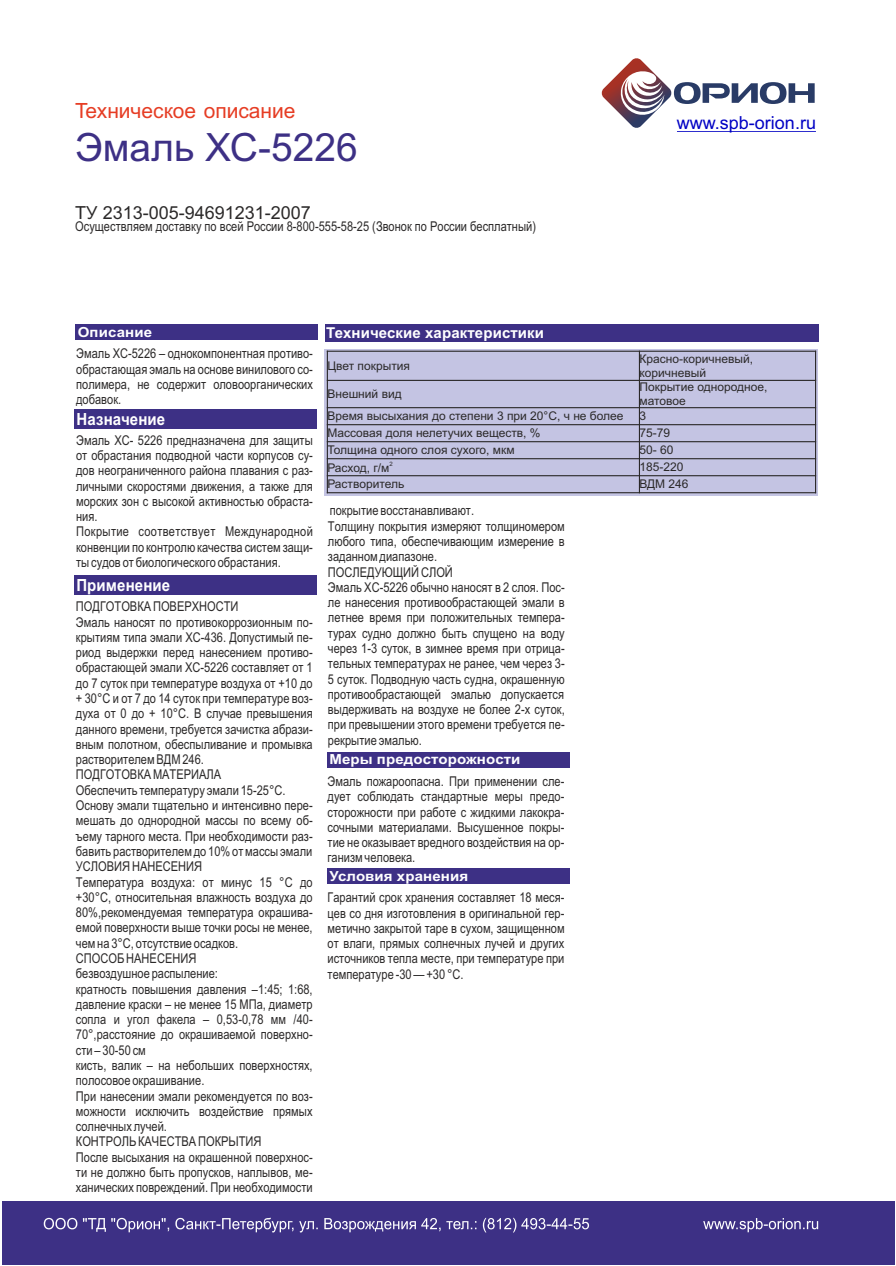
<style>
.page{position:relative;width:896px;height:1266px;background:#fff}
.page>*{position:absolute;margin:0;border:0;box-sizing:border-box;transform-origin:0 0}
.t1{font:39px "Arial";color:#3d3085}
.t2{font:21px "Arial";color:#e63d24}
.t3{font:18px "Arial";color:#2b2929}
.t4{font:18px "Arial";color:#0000c4}
.t5{font:700 16.8px "Arial";letter-spacing:.01em;color:#fff;scale:.9 1}
.t6{font:700 15px "Arial";letter-spacing:.01em;color:#fff}
.t7{font:700 13.95px "Arial";letter-spacing:.01em;color:#fff;scale:1.08 1}
.t8{font:13.5px/15.3px "Arial Narrow";color:#2b2929;text-align:justify}
.t9{font:12px/13.4px "Arial";color:#2b2929}
.t10{font:6px "Arial";color:#2b2929}
.s1{font-family:"Arial"}
</style>
<div class="page">
<svg style="left:601px;top:58px;width:214px;height:70px"></svg>
<hr style="left:677px;top:131px;width:43px;height:1px;background:#0000c4">
<hr style="left:720px;top:131px;width:96px;height:1px;background:#0000c4">
<div style="left:2px;top:1201px;width:892px;height:63px;background:#3d3085"></div>
<svg style="left:44px;top:1218px;width:545px;height:14px"></svg>
<svg style="left:703px;top:1218px;width:115px;height:15px"></svg>
<div style="left:75px;top:324px;width:243px;height:16px;background:#3d3085"></div>
<div style="left:325px;top:324px;width:493px;height:17px;background:#3d3085"></div>
<div style="left:74px;top:409px;width:243px;height:19px;background:#3d3085"></div>
<div style="left:74px;top:575px;width:242px;height:20px;background:#3d3085"></div>
<div style="left:327px;top:752px;width:242px;height:16px;background:#3d3085"></div>
<div style="left:327px;top:868px;width:242px;height:16px;background:#3d3085"></div>
<div style="left:325px;top:350px;width:493px;height:146px;background:#c4c4e3"></div>
<hr style="left:327px;top:351px;width:1px;height:142px;background:#2b2929">
<hr style="left:639px;top:351px;width:1px;height:142px;background:#2b2929">
<hr style="left:815px;top:351px;width:1px;height:142px;background:#2b2929">
<hr style="left:327px;top:492px;width:489px;height:1px;background:#2b2929">
<hr style="left:327px;top:475px;width:489px;height:1px;background:#2b2929">
<hr style="left:327px;top:458px;width:489px;height:1px;background:#2b2929">
<hr style="left:327px;top:441px;width:489px;height:1px;background:#2b2929">
<hr style="left:327px;top:424px;width:489px;height:1px;background:#2b2929">
<hr style="left:327px;top:407px;width:489px;height:1px;background:#2b2929">
<hr style="left:327px;top:380px;width:489px;height:1px;background:#2b2929">
<hr style="left:327px;top:351px;width:489px;height:1px;background:#2b2929">
<h2 class="t2" style="left:75px;top:103px;width:222px">Техническое описание</h2>
<h1 class="t1" style="left:75px;top:133px;width:284px">Эмаль ХС-5226</h1>
<h3 class="t3" style="left:75px;top:206px;width:237px">ТУ 2313-005-94691231-2007</h3>
<p class="t8" style="left:75px;top:219px;width:462px">Осуществляем доставку по всей России 8-800-555-58-25 (Звонок по России бесплатный)</p>
<h3 class="t4" style="left:677px;top:116px;width:141px">www.spb-orion.ru</h3>
<p class="t7" style="left:78px;top:327px;width:70px">Описание</p>
<p class="t8" style="left:76px;top:347px;width:238px">Эмаль ХС-5226 – однокомпонентная противо&shy;обрастающая эмаль на основе винилового со&shy;полимера, не содержит оловоорганических добавок.</p>
<p class="t5" style="left:77px;top:412px;width:100px">Назначение</p>
<p class="t8" style="left:76px;top:434px;width:238px;text-align:left">Эмаль ХС- 5226 предназначена для защиты от обрастания подводной части корпусов су&shy;дов неограниченного района плавания с раз&shy;личными скоростями движения, а также для морских зон с высокой активностью обраста&shy;ния.<br>Покрытие соответствует Международной конвенции по контролю качества систем защи&shy;ты судов от биологического обрастания.</p>
<p class="t5" style="left:76px;top:579px;width:106px">Применение</p>
<p class="t8" style="left:76px;top:600px;width:238px;text-align:left">ПОДГОТОВКА ПОВЕРХНОСТИ<br>Эмаль наносят по противокоррозионным по&shy;крытиям типа эмали ХС-436. Допустимый пе&shy;риод выдержки перед нанесением противо&shy;обрастающей эмали ХС-5226 составляет от 1 до 7 суток при температуре воздуха от +10 до + 30<span class="s1">°</span>С и от 7 до 14 суток при температуре воз&shy;духа от 0 до + 10<span class="s1">°</span>С. В случае превышения данного времени, требуется зачистка абрази&shy;вным полотном, обеспыливание и промывка растворителем ВДМ 246.<br>ПОДГОТОВКА МАТЕРИАЛА<br>Обеспечить температуру эмали 15-25<span class="s1">°</span>С.<br>Основу эмали тщательно и интенсивно пере&shy;мешать до однородной массы по всему об&shy;ъему тарного места. При необходимости раз&shy;бавить растворителем до 10% от массы эмали УСЛОВИЯ НАНЕСЕНИЯ<br>Температура воздуха: от минус 15 <span class="s1">°</span>С до +30<span class="s1">°</span>С, относительная влажность воздуха до 80%,рекомендуемая температура окрашива&shy;емой поверхности выше точки росы не менее, чем на 3<span class="s1">°</span>С, отсутствие осадков.<br>СПОСОБ НАНЕСЕНИЯ<br>безвоздушное распыление:<br>кратность повышения давления –1:45; 1:68, давление краски – не менее 15 МПа, диаметр сопла и угол факела – 0,53-0,78 мм /40- 70<span class="s1">°</span>,расстояние до окрашиваемой поверхно&shy;сти – 30-50 см<br>кисть, валик – на небольших поверхностях, полосовое окрашивание.<br>При нанесении эмали рекомендуется по воз&shy;можности исключить воздействие прямых солнечных лучей.<br>КОНТРОЛЬ КАЧЕСТВА ПОКРЫТИЯ<br>После высыхания на окрашенной поверхнос&shy;ти не должно быть пропусков, наплывов, ме&shy;ханических повреждений. При необходимости</p>
<p class="t6" style="left:326px;top:327px;width:219px">Технические характеристики</p>
<p class="t9" style="left:327px;top:360px;width:84px">Цвет покрытия</p>
<p class="t9" style="left:639px;top:353px;width:115px">Красно-коричневый, коричневый</p>
<p class="t9" style="left:327px;top:388px;width:76px">Внешний вид</p>
<p class="t9" style="left:639px;top:382px;width:130px">Покрытие однородное, матовое</p>
<p class="t9" style="left:327px;top:411px;width:298px">Время высыхания до степени 3 при 20°С, ч не более</p>
<p class="t9" style="left:639px;top:411px;width:8px">3</p>
<p class="t9" style="left:327px;top:428px;width:215px">Массовая доля нелетучих веществ, %</p>
<p class="t9" style="left:639px;top:428px;width:32px">75-79</p>
<p class="t9" style="left:327px;top:445px;width:189px">Толщина одного слоя сухого, мкм</p>
<p class="t9" style="left:639px;top:445px;width:36px">50- 60</p>
<p class="t10" style="left:390px;top:461px;width:5px">2</p>
<p class="t9" style="left:327px;top:462px;width:64px">Расход, г/м</p>
<p class="t9" style="left:639px;top:462px;width:46px">185-220</p>
<p class="t9" style="left:327px;top:479px;width:78px">Растворитель</p>
<p class="t9" style="left:639px;top:479px;width:51px">ВДМ 246</p>
<p class="t8" style="left:328px;top:504px;width:238px;text-align:left">покрытие восстанавливают.<br>Толщину покрытия измеряют толщиномером любого типа, обеспечивающим измерение в заданном диапазоне.<br>ПОСЛЕДУЮЩИЙ СЛОЙ<br>Эмаль ХС-5226 обычно наносят в 2 слоя. Пос&shy;ле нанесения противообрастающей эмали в летнее время при положительных темпера&shy;турах судно должно быть спущено на воду через 1-3 суток, в зимнее время при отрица&shy;тельных температурах не ранее, чем через 3- 5 суток. Подводную часть судна, окрашенную противообрастающей эмалью допускается выдерживать на воздухе не более 2-х суток, при превышении этого времени требуется пе&shy;рекрытие эмалью.</p>
<p class="t7" style="left:329px;top:754px;width:178px">Меры предосторожности</p>
<p class="t8" style="left:328px;top:775px;width:238px">Эмаль пожароопасна. При применении сле&shy;дует соблюдать стандартные меры предо&shy;сторожности при работе с жидкими лакокра&shy;сочными материалами. Высушенное покры&shy;тие не оказывает вредного воздействия на ор&shy;ганизм человека.</p>
<p class="t7" style="left:329px;top:870px;width:130px">Условия хранения</p>
<p class="t8" style="left:328px;top:891px;width:239px">Гарантий срок хранения составляет 18 меся&shy;цев со дня изготовления в оригинальной гер&shy;метично закрытой таре в сухом, защищенном от влаги, прямых солнечных лучей и других источников тепла месте, при температуре при температуре -30 — +30 °С.</p>
</div>
